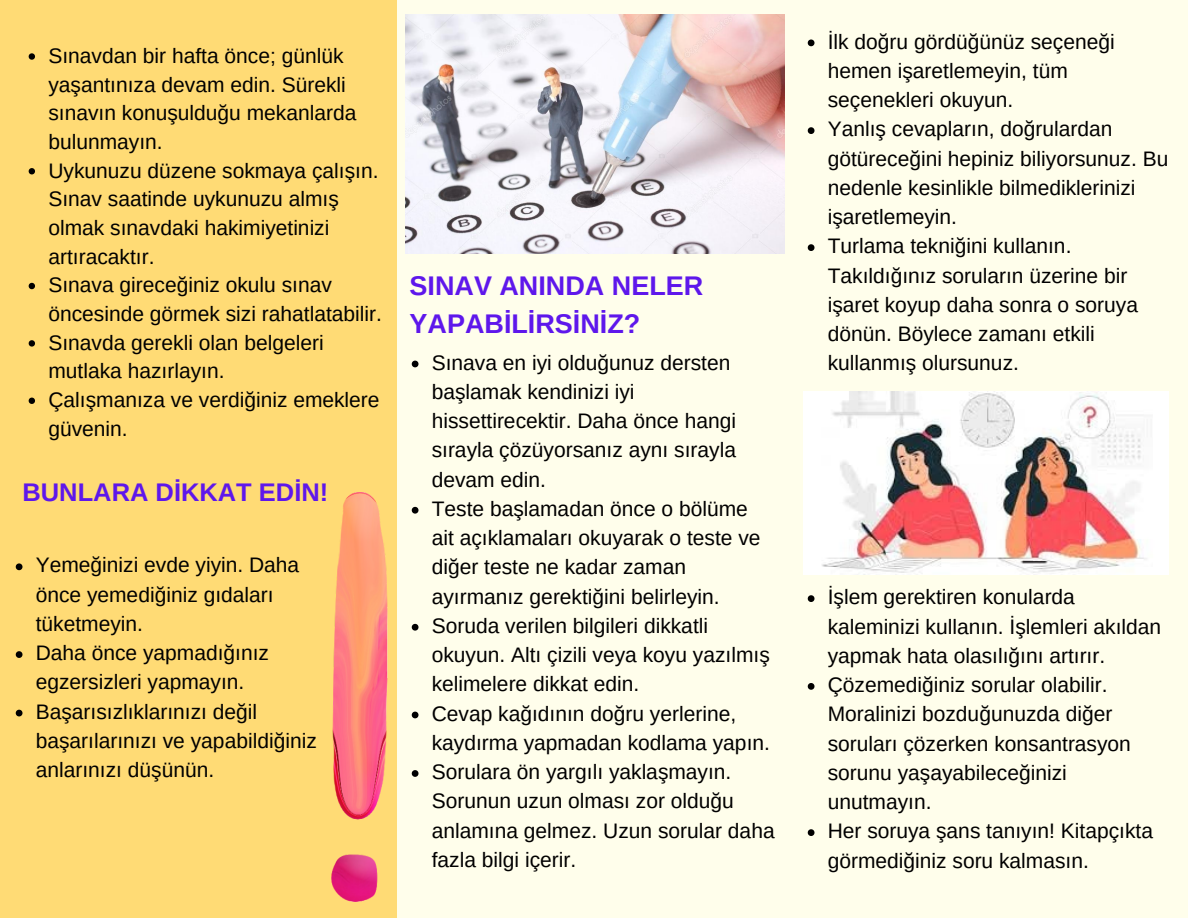
<style>
.page{position:relative;width:1188px;height:918px;background:#fffeeb}
.page>*{position:absolute;margin:0;border:0;box-sizing:border-box;transform-origin:0 0}
.t1{font:700 27px/37.2px "Arimo";color:#5e17eb}
.t2{font:700 25.5px "Arimo";color:#5e17eb}
.t3{font:21px/29.2px "Arimo";color:#000}
</style>
<div class="page">
<div style="left:0;top:0;width:396px;height:918px;background:#ffdb75"></div>
<img style="left:332px;top:493px;width:55px;height:408px">
<img style="left:405px;top:15px;width:380px;height:238px">
<img style="left:803px;top:391px;width:366px;height:184px">
<svg style="left:412px;top:361px;width:6px;height:6px"></svg>
<svg style="left:412px;top:507px;width:6px;height:7px"></svg>
<svg style="left:412px;top:624px;width:6px;height:7px"></svg>
<svg style="left:412px;top:712px;width:6px;height:6px"></svg>
<svg style="left:412px;top:770px;width:6px;height:7px"></svg>
<svg style="left:29px;top:53px;width:6px;height:7px"></svg>
<svg style="left:29px;top:168px;width:6px;height:6px"></svg>
<svg style="left:29px;top:283px;width:6px;height:6px"></svg>
<svg style="left:29px;top:340px;width:6px;height:7px"></svg>
<svg style="left:29px;top:398px;width:6px;height:6px"></svg>
<svg style="left:16px;top:563px;width:6px;height:7px"></svg>
<svg style="left:16px;top:651px;width:6px;height:7px"></svg>
<svg style="left:16px;top:710px;width:6px;height:6px"></svg>
<svg style="left:808px;top:40px;width:6px;height:6px"></svg>
<svg style="left:808px;top:127px;width:6px;height:7px"></svg>
<svg style="left:808px;top:244px;width:6px;height:7px"></svg>
<svg style="left:808px;top:595px;width:6px;height:7px"></svg>
<svg style="left:808px;top:683px;width:6px;height:7px"></svg>
<svg style="left:808px;top:829px;width:6px;height:7px"></svg>
<p class="t3" style="left:48px;top:41px;width:309px;line-height:28.7px">Sınavdan bir hafta önce; günlük yaşantınıza devam edin. Sürekli sınavın konuşulduğu mekanlarda bulunmayın.</p>
<p class="t3" style="left:48px;top:156px;width:332px;line-height:28.7px">Uykunuzu düzene sokmaya çalışın.<br>Sınav saatinde uykunuzu almış olmak sınavdaki hakimiyetinizi artıracaktır.</p>
<p class="t3" style="left:48px;top:271px;width:335px;line-height:28.7px">Sınava gireceğiniz okulu sınav öncesinde görmek sizi rahatlatabilir.</p>
<p class="t3" style="left:48px;top:328px;width:277px;line-height:28.7px">Sınavda gerekli olan belgeleri mutlaka hazırlayın.</p>
<p class="t3" style="left:48px;top:386px;width:333px;line-height:28.7px">Çalışmanıza ve verdiğiniz emeklere güvenin.</p>
<p class="t2" style="left:23px;top:478px;width:307px">BUNLARA DİKKAT EDİN!</p>
<p class="t3" style="left:36px;top:551px;width:265px">Yemeğinizi evde yiyin. Daha önce yemediğiniz gıdaları tüketmeyin.</p>
<p class="t3" style="left:36px;top:638px;width:235px">Daha önce yapmadığınız egzersizleri yapmayın.</p>
<p class="t3" style="left:36px;top:697px;width:283px">Başarısızlıklarınızı değil başarılarınızı ve yapabildiğiniz anlarınızı düşünün.</p>
<p class="t1" style="left:410px;top:267px;width:295px">SINAV ANINDA NELER<br>YAPABİLİRSİNİZ?</p>
<p class="t3" style="left:432px;top:348px;width:306px">Sınava en iyi olduğunuz dersten başlamak kendinizi iyi hissettirecektir. Daha önce hangi sırayla çözüyorsanız aynı sırayla devam edin.</p>
<p class="t3" style="left:432px;top:494px;width:330px">Teste başlamadan önce o bölüme ait açıklamaları okuyarak o teste ve diğer teste ne kadar zaman ayırmanız gerektiğini belirleyin.</p>
<p class="t3" style="left:432px;top:611px;width:340px">Soruda verilen bilgileri dikkatli okuyun. Altı çizili veya koyu yazılmış kelimelere dikkat edin.</p>
<p class="t3" style="left:432px;top:699px;width:340px">Cevap kağıdının doğru yerlerine, kaydırma yapmadan kodlama yapın.</p>
<p class="t3" style="left:432px;top:757px;width:344px">Sorulara ön yargılı yaklaşmayın.<br>Sorunun uzun olması zor olduğu anlamına gelmez. Uzun sorular daha fazla bilgi içerir.</p>
<p class="t3" style="left:828px;top:27px;width:289px">İlk doğru gördüğünüz seçeneği hemen işaretlemeyin, tüm seçenekleri okuyun.</p>
<p class="t3" style="left:828px;top:114px;width:342px">Yanlış cevapların, doğrulardan götüreceğini hepiniz biliyorsunuz. Bu nedenle kesinlikle bilmediklerinizi işaretlemeyin.</p>
<p class="t3" style="left:828px;top:231px;width:312px">Turlama tekniğini kullanın.<br>Takıldığınız soruların üzerine bir işaret koyup daha sonra o soruya dönün. Böylece zamanı etkili kullanmış olursunuz.</p>
<p class="t3" style="left:828px;top:582px;width:335px">İşlem gerektiren konularda kaleminizi kullanın. İşlemleri akıldan yapmak hata olasılığını artırır.</p>
<p class="t3" style="left:828px;top:670px;width:305px">Çözemediğiniz sorular olabilir.<br>Moralinizi bozduğunuzda diğer soruları çözerken konsantrasyon sorunu yaşayabileceğinizi unutmayın.</p>
<p class="t3" style="left:828px;top:816px;width:327px">Her soruya şans tanıyın! Kitapçıkta görmediğiniz soru kalmasın.</p>
</div>
